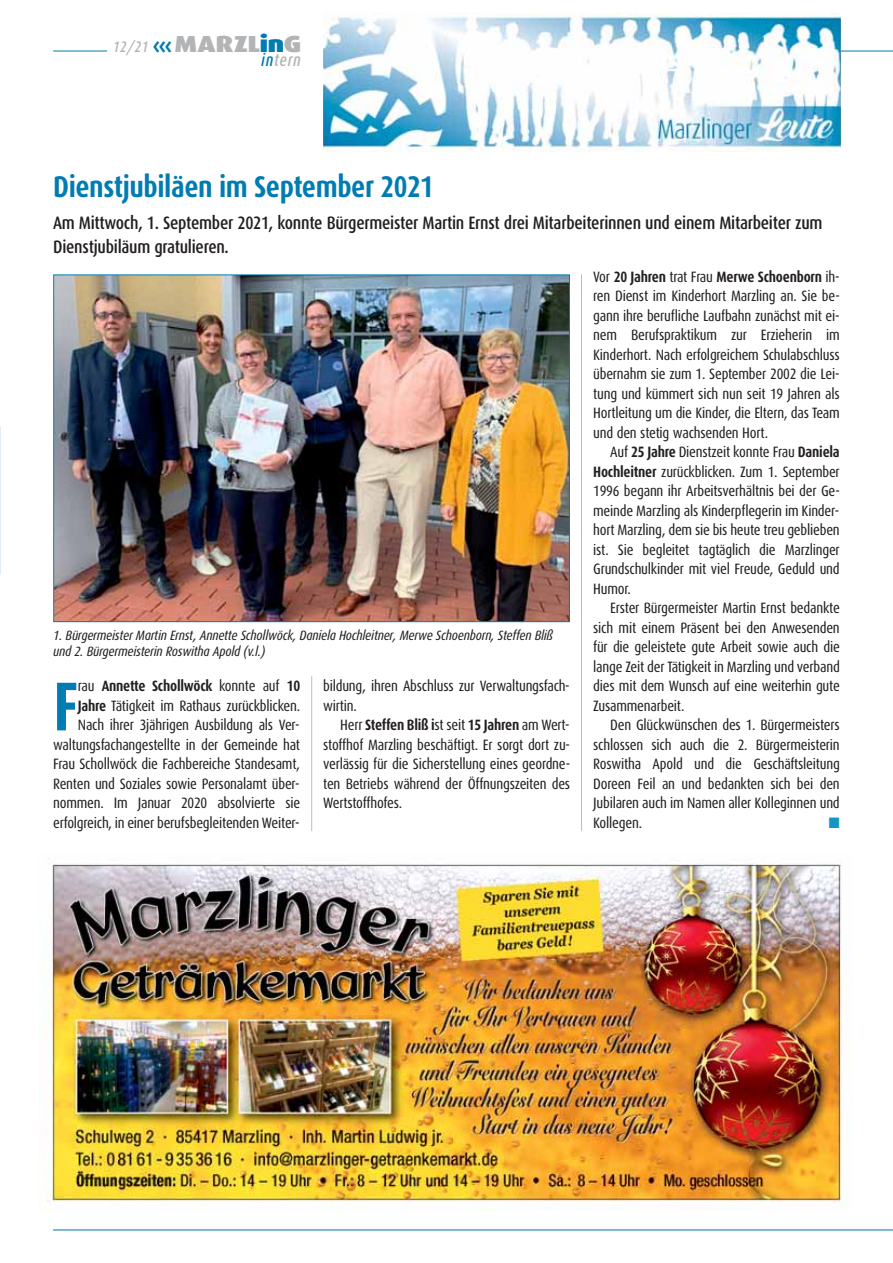
<style>
.page{position:relative;width:893px;height:1263px;background:#fff}
.page>*{position:absolute;margin:0;border:0;box-sizing:border-box;transform-origin:0 0}
.t1{font:700 69.15px "Dax Condensed";color:#007cb2;scale:.93 1}
.t2{font:700 30px "Dax Condensed";letter-spacing:-.015em;color:#007cb2}
.t3{font:900 23.25px "Dax Wide";letter-spacing:-.01em;color:#b2b4b6}
.t4{font:500 18px/24px "Dax Condensed";letter-spacing:-.015em;color:#231f20}
.t5{font:italic 500 17.55px "Dax Condensed";letter-spacing:.05em;color:#b2b4b6;scale:.91 1}
.t6{font:15px/19.5px "Dax Condensed";letter-spacing:-.015em;color:#231f20;text-align:justify}
.t7{font:15px "Zapf Dingbats ITC";color:#1597c5;scale:.95 1}
.t8{font:italic 13.5px/16.5px "Dax Condensed";letter-spacing:-.015em;color:#231f20}
.s1{font-family:"Dax Condensed";font-weight:500;font-style:italic;font-size:15.3px}
.s2{font-weight:700;font-size:24.3px;color:#007cb2}
.s3{color:#007cb2}
.s4{font-weight:700}
</style>
<div class="page">
<hr style="left:53px;top:1229px;width:840px;height:1px;background:#007cb2">
<svg style="left:0;top:427px;width:1px;height:148px"></svg>
<hr style="left:53px;top:51px;width:55px;height:1px;background:#007cb2">
<hr style="left:840px;top:51px;width:53px;height:1px;background:#007cb2">
<img style="left:323px;top:13px;width:517px;height:139px">
<img style="left:55px;top:276px;width:513px;height:344px">
<hr style="left:581px;top:274px;width:1px;height:557px;background:#bbbdc0">
<hr style="left:311px;top:676px;width:1px;height:155px;background:#bbbdc0">
<img style="left:43px;top:858px;width:808px;height:352px">
<h3 class="t3" style="left:113px;top:36px;width:190px"><span class="s1">12/21</span> <span class="s2">‹‹‹</span>MARZL<span class="s3">in</span>G</h3>
<p class="t5" style="left:261px;top:52px;width:45px"><span class="s3">in</span>tern</p>
<h2 class="t2" style="left:53px;top:171px;width:382px">Dienstjubiläen im September 2021</h2>
<p class="t4" style="left:53px;top:212px;width:771px">Am Mittwoch, 1. September 2021, konnte Bürgermeister Martin Ernst drei Mitarbeiterinnen und einem Mitarbeiter zum<br>Dienstjubiläum gratulieren.</p>
<p class="t8" style="left:53px;top:627px;width:501px">1. Bürgermeister Martin Ernst, Annette Schollwöck, Daniela Hochleitner, Merwe Schoenborn, Steffen Bliß und 2. Bürgermeisterin Roswitha Apold (v.l.)</p>
<p class="t6" style="left:53px;top:677px;width:249px;text-align:right">rau <span class="s4">Annette Schollwöck</span> konnte auf <span class="s4">10<br>Jahre</span> Tätigkeit im Rathaus zurückblicken.<br>Nach ihrer 3jährigen Ausbildung als Ver&shy;waltungsfachangestellte in der Gemeinde hat Frau Schollwöck die Fachbereiche Standesamt, Renten und Soziales sowie Personalamt über&shy;nommen. Im Januar 2020 absolvierte sie erfolgreich, in einer berufsbegleitenden Weiter-</p>
<p class="t6" style="left:323px;top:677px;width:248px">bildung, ihren Abschluss zur Verwaltungsfach&shy;wirtin.</p>
<h1 class="t1" style="left:53px;top:672px;width:28px">F</h1>
<p class="t6" style="left:323px;top:716px;width:249px;text-indent:17px">Herr <span class="s4">Steffen Bliß i</span>st seit <span class="s4">15 Jahren</span> am Wert&shy;stoffhof Marzling beschäftigt. Er sorgt dort zu&shy;verlässig für die Sicherstellung eines geordne&shy;ten Betriebs während der Öffnungszeiten des Wertstoffhofes.</p>
<p class="t6" style="left:593px;top:268px;width:248px">Vor <span class="s4">20 Jahren</span> trat Frau <span class="s4">Merwe Schoenborn</span> ih&shy;ren Dienst im Kinderhort Marzling an. Sie be&shy;gann ihre berufliche Laufbahn zunächst mit ei&shy;nem Berufspraktikum zur Erzieherin im Kinderhort. Nach erfolgreichem Schulabschluss übernahm sie zum 1. September 2002 die Lei&shy;tung und kümmert sich nun seit 19 Jahren als Hortleitung um die Kinder, die Eltern, das Team und den stetig wachsenden Hort.</p>
<p class="t6" style="left:593px;top:443px;width:248px;text-indent:17px">Auf <span class="s4">25 Jahre</span> Dienstzeit konnte Frau <span class="s4">Daniela Hochleitner</span> zurückblicken. Zum 1. September 1996 begann ihr Arbeitsverhältnis bei der Ge&shy;meinde Marzling als Kinderpflegerin im Kinder&shy;hort Marzling, dem sie bis heute treu geblieben ist. Sie begleitet tagtäglich die Marzlinger Grundschulkinder mit viel Freude, Geduld und Humor.</p>
<p class="t6" style="left:593px;top:599px;width:248px;text-indent:17px">Erster Bürgermeister Martin Ernst bedankte sich mit einem Präsent bei den Anwesenden für die geleistete gute Arbeit sowie auch die lange Zeit der Tätigkeit in Marzling und verband dies mit dem Wunsch auf eine weiterhin gute Zusammenarbeit.</p>
<p class="t6" style="left:593px;top:716px;width:248px;text-indent:17px">Den Glückwünschen des 1. Bürgermeisters schlossen sich auch die 2. Bürgermeisterin Roswitha Apold und die Geschäftsleitung Doreen Feil an und bedankten sich bei den Jubilaren auch im Namen aller Kolleginnen und Kollegen.</p>
<p class="t7" style="left:829px;top:817px;width:13px">■</p>
</div>
